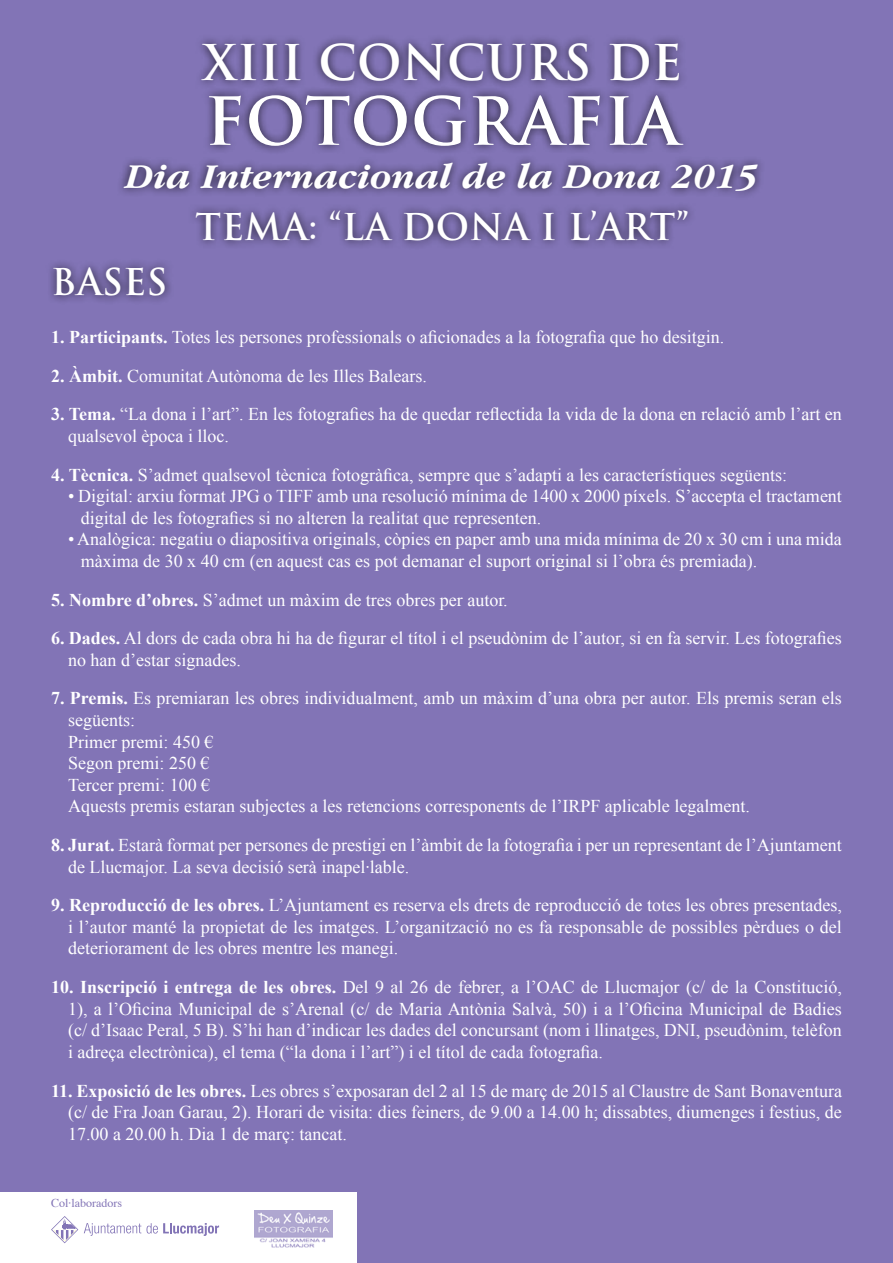
<style>
.page{position:relative;width:893px;height:1263px;background:#8274b6}
.page>*{position:absolute;margin:0;border:0;box-sizing:border-box;transform-origin:0 0}
.t1{font:700 64.5px "Trajan Pro";letter-spacing:.01em;color:#fff}
.t2{font:700 48px "Trajan Pro";letter-spacing:.01em;color:#fff}
.t3{font:italic 700 36px "Garamond IT Cby BT";letter-spacing:.01em;color:#fff}
.t4{font:700 36px "Trajan";letter-spacing:.01em;color:#fff}
.t5{font:18px/21.6px "Times New Roman";color:#fff}
.t6{font:12px "Times";color:#8274b6}
.s1{font-weight:700}
</style>
<div class="page">
<div style="left:0;top:1193px;width:356px;height:70px;background:#fff"></div>
<div style="left:115px;top:34px;width:651px;height:216px;background:#000;opacity:.75"></div>
<div style="left:45px;top:259px;width:129px;height:46px;background:#000;opacity:.75"></div>
<svg style="left:51px;top:1216px;width:27px;height:27px"></svg>
<svg style="left:84px;top:1223px;width:135px;height:13px"></svg>
<img style="left:254px;top:1211px;width:79px;height:37px">
<h2 class="t2" style="left:202px;top:33px;width:481px">XIII CONCURS DE</h2>
<h1 class="t1" style="left:205px;top:81px;width:476px">FOTOGRAFIA</h1>
<h3 class="t3" style="left:126px;top:155px;width:634px">Dia Internacional de la Dona 2015</h3>
<h3 class="t4" style="left:195px;top:204px;width:240px">TE MA: “LA DONA</h3>
<h3 class="t4" style="left:541px;top:204px;width:85px">I L’ART</h3>
<h3 class="t4" style="left:676px;top:204px;width:14px">”</h3>
<h3 class="t4" style="left:51px;top:260px;width:118px">BASES</h3>
<p class="t5" style="left:51px;top:326px;width:675px"><span class="s1">1. Participants.</span> Totes les persones professionals o aficionades a la fotografia que ho desitgin.</p>
<p class="t5" style="left:51px;top:365px;width:377px"><span class="s1">2. Àmbit.</span> Comunitat Autònoma de les Illes Balears.</p>
<p class="t5" style="left:68px;top:403px;width:775px;text-indent:-17px"><span class="s1">3. Tema.</span> “La dona i l’art”. En les fotografies ha de quedar reflectida la vida de la dona en relació amb l’art en qualsevol època i lloc.</p>
<p class="t5" style="left:51px;top:463px;width:738px"><span class="s1">4. Tècnica.</span> S’admet qualsevol tècnica fotogràfica, sempre que s’adapti a les característiques següents:</p>
<p class="t5" style="left:81px;top:485px;width:763px;text-indent:-13px">• Digital: arxiu format JPG o TIFF amb una resolució mínima de 1400 x 2000 píxels. S’accepta el tractament digital de les fotografies si no alteren la realitat que representen.</p>
<p class="t5" style="left:81px;top:528px;width:763px;text-indent:-13px">• Analògica: negatiu o diapositiva originals, còpies en paper amb una mida mínima de 20 x 30 cm i una mida màxima de 30 x 40 cm (en aquest cas es pot demanar el suport original si l’obra és premiada).</p>
<p class="t5" style="left:51px;top:588px;width:458px"><span class="s1">5. Nombre d’obres.</span> S’admet un màxim de tres obres per autor.</p>
<p class="t5" style="left:68px;top:627px;width:775px;text-indent:-17px"><span class="s1">6. Dades.</span> Al dors de cada obra hi ha de figurar el títol i el pseudònim de l’autor, si en fa servir. Les fotografies no han d’estar signades.</p>
<p class="t5" style="left:68px;top:687px;width:775px;text-indent:-17px"><span class="s1">7. Premis.</span> Es premiaran les obres individualment, amb un màxim d’una obra per autor. Els premis seran els següents:<br>Primer premi: 450 €<br>Segon premi: 250 €<br>Tercer premi: 100 €<br>Aquests premis estaran subjectes a les retencions corresponents de l’IRPF aplicable legalment.</p>
<p class="t5" style="left:68px;top:834px;width:775px;text-indent:-17px"><span class="s1">8. Jurat.</span> Estarà format per persones de prestigi en l’àmbit de la fotografia i per un representant de l’Ajuntament de Llucmajor. La seva decisió serà inapel·lable.</p>
<p class="t5" style="left:68px;top:894px;width:775px;text-align:justify;text-indent:-17px"><span class="s1">9. Reproducció de les obres.</span> L’Ajuntament es reserva els drets de reproducció de totes les obres presentades, i l’autor manté la propietat de les imatges. L’organització no es fa responsable de possibles pèrdues o del deteriorament de les obres mentre les manegi.</p>
<p class="t5" style="left:68px;top:976px;width:775px;text-align:justify;text-indent:-17px"><span class="s1">10. Inscripció i entrega de les obres.</span> Del 9 al 26 de febrer, a l’OAC de Llucmajor (c/ de la Constitució, 1), a l’Oficina Municipal de s’Arenal (c/ de Maria Antònia Salvà, 50) i a l’Oficina Municipal de Badies (c/ d’Isaac Peral, 5 B). S’hi han d’indicar les dades del concursant (nom i llinatges, DNI, pseudònim, telèfon i adreça electrònica), el tema (“la dona i l’art”) i el títol de cada fotografia.</p>
<p class="t5" style="left:68px;top:1079px;width:775px;text-align:justify;text-indent:-17px"><span class="s1">11. Exposició de les obres.</span> Les obres s’exposaran del 2 al 15 de març de 2015 al Claustre de Sant Bonaventura (c/ de Fra Joan Garau, 2). Horari de visita: dies feiners, de 9.00 a 14.00 h; dissabtes, diumenges i festius, de 17.00 a 20.00 h. Dia 1 de març: tancat.</p>
<p class="t6" style="left:51px;top:1196px;width:72px">Col·laboradors</p>
</div>
